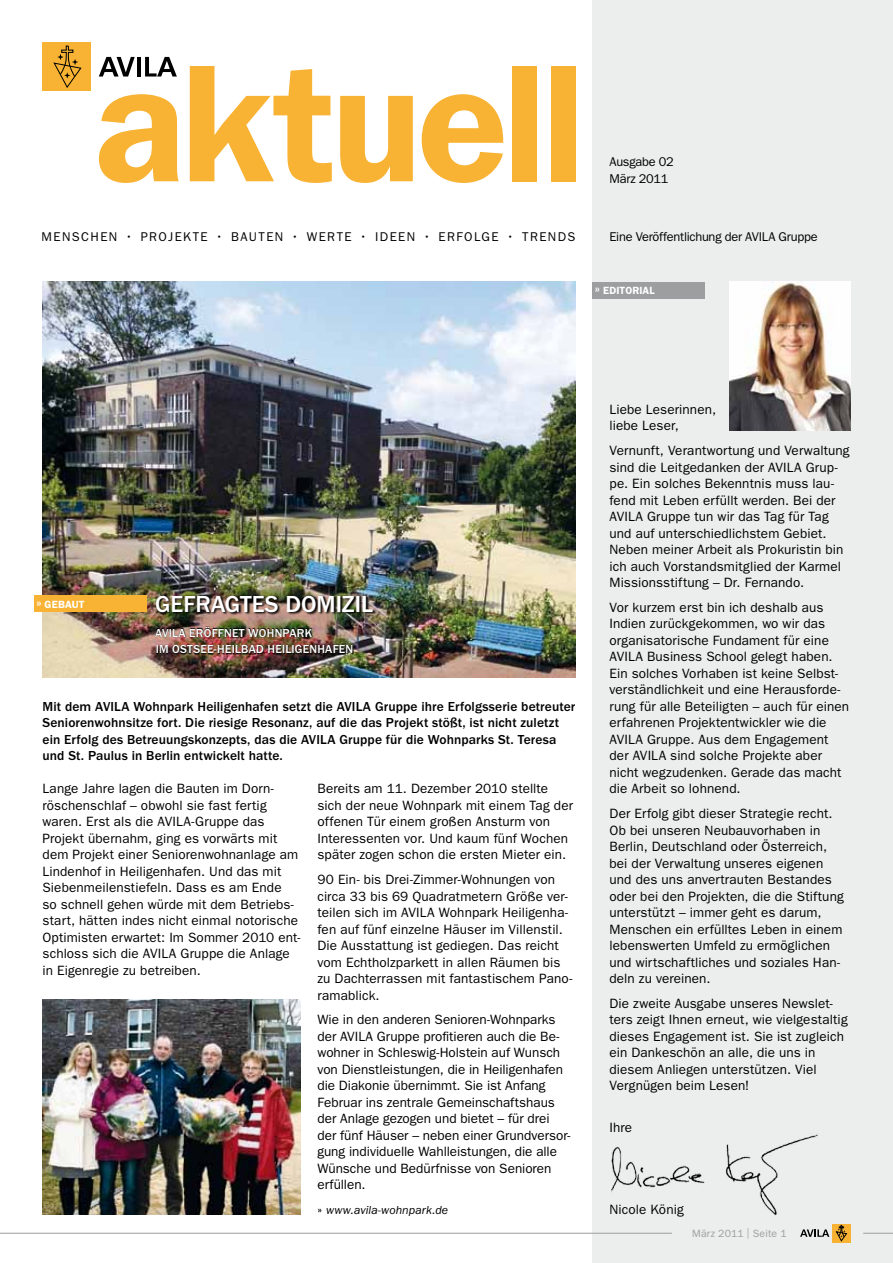
<style>
.page{position:relative;width:893px;height:1263px;background:#fff}
.page>*{position:absolute;margin:0;border:0;box-sizing:border-box;transform-origin:0 0}
.t1{font:600 168px "ITC Franklin Gothic Std";letter-spacing:-.03em;color:#f8b334}
.t2{font:500 24px "ITC Franklin Gothic Std";color:#fff}
.t3{font:13.5px/16.5px "ITC Franklin Gothic Std";letter-spacing:.005em;color:#000}
.t4{font:500 13.5px/16.5px "ITC Franklin Gothic Std";letter-spacing:.005em;color:#000}
.t5{font:12.75px "ITC Franklin Gothic Std";letter-spacing:.11em;color:#000}
.t6{font:12.75px/16.5px "ITC Franklin Gothic Std";letter-spacing:-.02em;color:#000}
.t7{font:500 12px "ITC Franklin Gothic Std";letter-spacing:.015em;color:#fff}
.t8{font:italic 12px "ITC Franklin Gothic Std";letter-spacing:.005em;color:#000}
.t9{font:600 10.5px "ITC Franklin Gothic Std";letter-spacing:.01em;color:#fff}
.t10{font:10.5px "ITC Franklin Gothic Std";letter-spacing:.015em;color:#9c9e9f}
.s1{font-size:15px}
.s2{font-weight:600;font-style:normal}
</style>
<div class="page">
<img style="left:43px;top:282px;width:532px;height:396px">
<div style="left:592px;top:0;width:301px;height:1263px;background:#eceded"></div>
<img style="left:730px;top:282px;width:121px;height:148px">
<img style="left:156px;top:595px;width:220px;height:20px">
<img style="left:155px;top:626px;width:199px;height:29px">
<div style="left:592px;top:282px;width:113px;height:16px;background:#9c9e9f"></div>
<div style="left:34px;top:595px;width:112px;height:17px;background:#f8b334"></div>
<div style="left:43px;top:43px;width:48px;height:48px;background:#f8b334"></div>
<svg style="left:54px;top:46px;width:27px;height:42px"></svg>
<svg style="left:99px;top:57px;width:36px;height:20px"></svg>
<hr style="left:137px;top:57px;width:4px;height:20px;background:#000">
<svg style="left:145px;top:57px;width:32px;height:20px"></svg>
<img style="left:611px;top:1134px;width:208px;height:81px">
<img style="left:43px;top:1000px;width:257px;height:214px">
<svg style="left:800px;top:1229px;width:29px;height:8px"></svg>
<div style="left:832px;top:1224px;width:18px;height:18px;background:#f8b334"></div>
<svg style="left:836px;top:1225px;width:11px;height:16px"></svg>
<hr style="left:863px;top:1233px;width:30px;height:1px;background:#9c9e9f">
<hr style="left:0;top:1233px;width:672px;height:1px;background:#9c9e9f">
<h1 class="t1" style="left:94px;top:24px;width:493px">aktuell</h1>
<p class="t5" style="left:42px;top:229px;width:535px">MENSCHEN • PROJEKTE • BAUTEN • WERTE • IDEEN • ERFOLGE • TRENDS</p>
<p class="t6" style="left:609px;top:154px;width:66px">Ausgabe 02<br>März 2011</p>
<p class="t6" style="left:609px;top:228px;width:210px">Eine Veröffentlichung der AVILA Gruppe</p>
<p class="t9" style="left:595px;top:285px;width:62px"><span class="s1">»</span> EDITORIAL</p>
<p class="t9" style="left:36px;top:598px;width:50px"><span class="s1">»</span> GEBAUT</p>
<h2 class="t2" style="left:155px;top:590px;width:55px">Gefragtes</h2>
<h2 class="t2" style="left:285px;top:590px;width:79px">Domizil</h2>
<p class="t7" style="left:155px;top:626px;width:136px">AVILA eröffnet Wohnpar</p>
<p class="t7" style="left:305px;top:626px;width:9px">k</p>
<p class="t7" style="left:156px;top:642px;width:25px">im Ostsee</p>
<p class="t7" style="left:214px;top:642px;width:19px">-Heilbad</p>
<p class="t7" style="left:268px;top:642px;width:15px">Heilige</p>
<p class="t7" style="left:309px;top:642px;width:45px">nhafen</p>
<p class="t4" style="left:43px;top:698px;width:534px">Mit dem AVILA Wohnpark Heiligenhafen setzt die AVILA Gruppe ihre Erfolgsserie betreuter Seniorenwohnsitze fort. Die riesige Resonanz, auf die das Projekt stößt, ist nicht zuletzt ein Erfolg des Betreuungskonzepts, das die AVILA Gruppe für die Wohnparks St. Teresa und St. Paulus in Berlin entwickelt hatte.</p>
<p class="t3" style="left:43px;top:781px;width:259px">Lange Jahre lagen die Bauten im Dorn&shy;röschenschlaf – obwohl sie fast fertig waren. Erst als die AVILA-Gruppe das Projekt übernahm, ging es vorwärts mit dem Projekt einer Seniorenwohnanlage am Lindenhof in Heiligenhafen. Und das mit Siebenmeilenstiefeln. Dass es am Ende<br>so schnell gehen würde mit dem Betriebs&shy;start, hätten indes nicht einmal notorische Optimisten erwartet: Im Sommer 2010 ent&shy;schloss sich die AVILA Gruppe die Anlage in Eigenregie zu betreiben.</p>
<p class="t3" style="left:317px;top:781px;width:257px">Bereits am 11. Dezember 2010 stellte sich der neue Wohnpark mit einem Tag der offenen Tür einem großen Ansturm von Interessenten vor. Und kaum fünf Wochen später zogen schon die ersten Mieter ein.</p>
<p class="t3" style="left:317px;top:871px;width:257px">90 Ein- bis Drei-Zimmer-Wohnungen von circa 33 bis 69 Quadratmetern Größe ver&shy;teilen sich im AVILA Wohnpark Heiligenha&shy;fen auf fünf einzelne Häuser im Villenstil.<br>Die Ausstattung ist gediegen. Das reicht vom Echtholzparkett in allen Räumen bis zu Dachterrassen mit fantastischem Pano&shy;ramablick.</p>
<p class="t3" style="left:317px;top:1011px;width:254px">Wie in den anderen Senioren-Wohnparks der AVILA Gruppe profitieren auch die Be&shy;wohner in Schleswig-Holstein auf Wunsch von Dienstleistungen, die in Heiligenhafen die Diakonie übernimmt. Sie ist Anfang Februar ins zentrale Gemeinschaftshaus der Anlage gezogen und bietet – für drei der fünf Häuser – neben einer Grundversor&shy;gung individuelle Wahlleistungen, die alle Wünsche und Bedürfnisse von Senioren erfüllen.</p>
<p class="t8" style="left:317px;top:1203px;width:132px"><span class="s2">»</span> www.avila-wohnpark.de</p>
<p class="t3" style="left:609px;top:401px;width:108px">Liebe Leserinnen, liebe Leser,</p>
<p class="t3" style="left:609px;top:442px;width:242px">Vernunft, Verantwortung und Verwaltung sind die Leitgedanken der AVILA Grup&shy;pe. Ein solches Bekenntnis muss lau&shy;fend mit Leben erfüllt werden. Bei der AVILA Gruppe tun wir das Tag für Tag und auf unterschiedlichstem Gebiet.<br>Neben meiner Arbeit als Prokuristin bin ich auch Vorstandsmitglied der Karmel Missionsstiftung – Dr. Fernando.</p>
<p class="t3" style="left:609px;top:599px;width:241px">Vor kurzem erst bin ich deshalb aus Indien zurückgekommen, wo wir das organisatorische Fundament für eine AVILA Business School gelegt haben.<br>Ein solches Vorhaben ist keine Selbst&shy;verständlichkeit und eine Herausforde&shy;rung für alle Beteiligten – auch für einen erfahrenen Projektentwickler wie die AVILA Gruppe. Aus dem Engagement der AVILA sind solche Projekte aber nicht wegzudenken. Gerade das macht die Arbeit so lohnend.</p>
<p class="t3" style="left:609px;top:805px;width:236px">Der Erfolg gibt dieser Strategie recht.<br>Ob bei unseren Neubauvorhaben in Berlin, Deutschland oder Österreich, bei der Verwaltung unseres eigenen und des uns anvertrauten Bestandes oder bei den Projekten, die die Stiftung unterstützt – immer geht es darum, Menschen ein erfülltes Leben in einem lebenswerten Umfeld zu ermöglichen und wirtschaftliches und soziales Han&shy;deln zu vereinen.</p>
<p class="t3" style="left:609px;top:995px;width:240px">Die zweite Ausgabe unseres Newslet&shy;ters zeigt Ihnen erneut, wie vielgestaltig dieses Engagement ist. Sie ist zugleich ein Dankeschön an alle, die uns in diesem Anliegen unterstützen. Viel Vergnügen beim Lesen!</p>
<p class="t3" style="left:609px;top:1119px;width:24px">Ihre</p>
<p class="t3" style="left:609px;top:1201px;width:76px">Nicole König</p>
<p class="t10" style="left:692px;top:1227px;width:96px">März 2011 | Seite 1</p>
</div>
